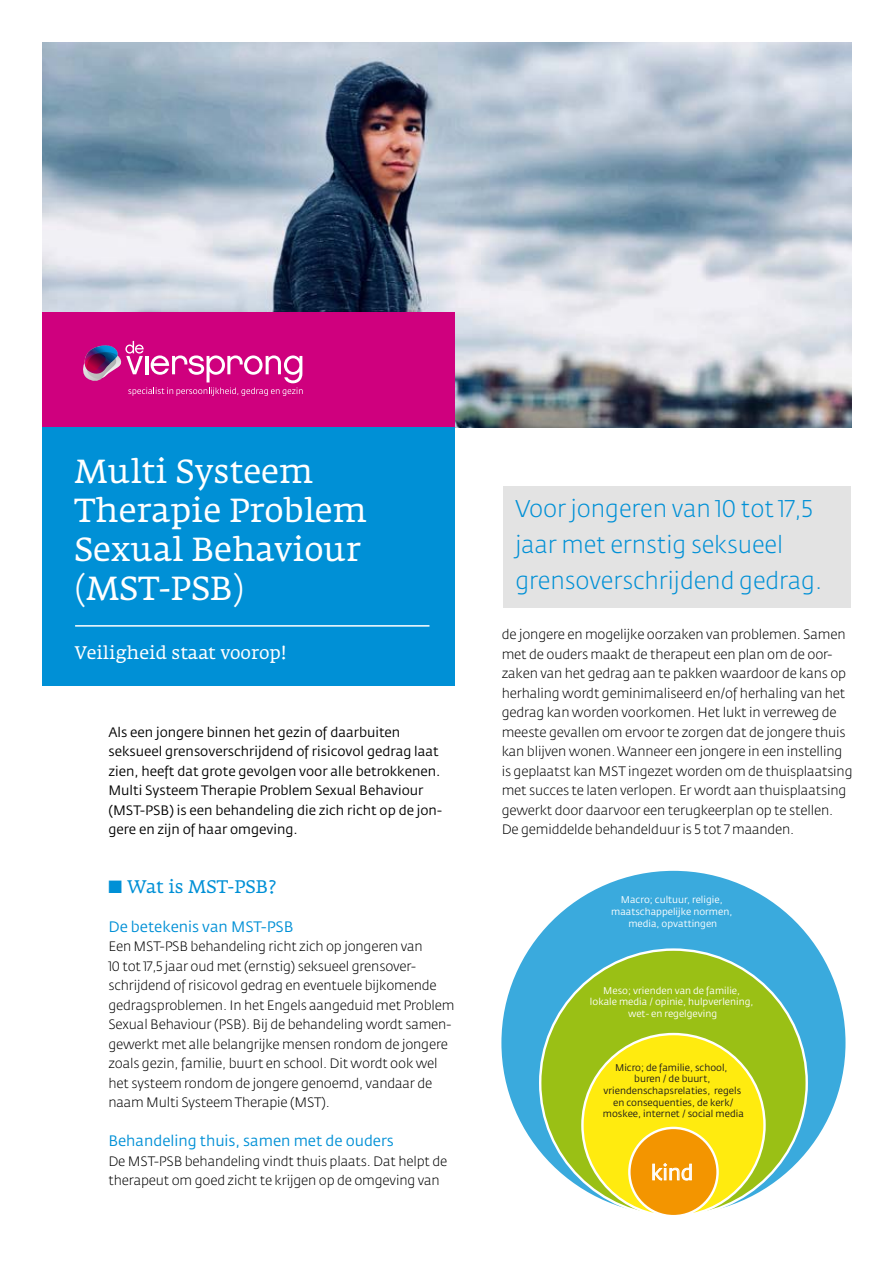
<style>
.page{position:relative;width:893px;height:1263px;background:#fff}
.page>*{position:absolute;margin:0;border:0;box-sizing:border-box;transform-origin:0 0}
.t1{font:33px/39px "Fedra Serif A Book LF";color:#fff}
.t2{font:24px/36px "Fedra Sans Light LF";color:#0090d6}
.t3{font:20.85px "Fedra Sans Book LF";color:#fff}
.t4{font:18px "Fedra Serif A Book LF";color:#fff}
.t5{font:18px "Fedra Serif A Book LF";color:#0090d6}
.t6{font:15px "Fedra Sans Book LF";color:#0090d6}
.t7{font:13.5px/19.5px "Fedra Sans Light LF";letter-spacing:-.01em;color:#000}
.t8{font:13.5px/19.5px "Fedra Sans Book LF";color:#000}
.t9{font:9.6px/11.6px "Fedra Sans Book LF";color:#fff;text-align:center}
.t10{font:9.6px/11.6px "Fedra Sans Book LF";color:#1b181c;text-align:center}
</style>
<div class="page">
<img style="left:43px;top:43px;width:809px;height:384px">
<div style="left:43px;top:427px;width:412px;height:259px;background:#0090d6"></div>
<hr style="left:75px;top:625px;width:354px;height:2px;background:#fff">
<div style="left:43px;top:313px;width:412px;height:114px;background:#cf007e"></div>
<svg style="left:83px;top:341px;width:220px;height:55px"></svg>
<div style="left:503px;top:486px;width:347px;height:122px;background:#e3e3e3"></div>
<div style="left:500px;top:870px;width:347px;height:346px;background:#3aaadd;border-radius:50%"></div>
<div style="left:540px;top:949px;width:267px;height:267px;background:#9ac015;border-radius:50%"></div>
<div style="left:582px;top:1034px;width:182px;height:182px;background:#ffeb0f;border-radius:50%"></div>
<div style="left:629px;top:1128px;width:89px;height:88px;background:#f39500;border-radius:50%"></div>
<div style="left:628px;top:1127px;width:91px;height:90px;border:2px solid #fff;border-radius:50%"></div>
<svg style="left:653px;top:1163px;width:39px;height:17px"></svg>
<h1 class="t1" style="left:74px;top:453px;width:294px">Multi Systeem<br>Therapie Problem<br>Sexual Behaviour (MST-PSB)</h1>
<h3 class="t4" style="left:74px;top:642px;width:214px">Veiligheid staat voorop!</h3>
<p class="t8" style="left:108px;top:722px;width:335px">Als een jongere binnen het gezin of daarbuiten seksueel grensoverschrijdend of risicovol gedrag laat zien, heeft dat grote gevolgen voor alle betrokkenen.<br>Multi Systeem Therapie Problem Sexual Behaviour (MST-PSB) is een behandeling die zich richt op de jon&shy;gere en zijn of haar omgeving.</p>
<h3 class="t5" style="left:108px;top:876px;width:169px">■ Wat is MST-PSB?</h3>
<p class="t6" style="left:108px;top:918px;width:187px">De betekenis van MST-PSB</p>
<p class="t7" style="left:108px;top:937px;width:348px">Een MST-PSB behandeling richt zich op jongeren van<br>10 tot 17,5 jaar oud met (ernstig) seksueel grensover&shy;schrijdend of risicovol gedrag en eventuele bijkomende gedragsproblemen. In het Engels aangeduid met Problem Sexual Behaviour (PSB). Bij de behandeling wordt samen&shy;gewerkt met alle belangrijke mensen rondom de jongere zoals gezin, familie, buurt en school. Dit wordt ook wel het systeem rondom de jongere genoemd, vandaar de naam Multi Systeem Therapie (MST).</p>
<p class="t6" style="left:108px;top:1133px;width:287px">Behandeling thuis, samen met de ouders</p>
<p class="t7" style="left:108px;top:1151px;width:340px">De MST-PSB behandeling vindt thuis plaats. Dat helpt de therapeut om goed zicht te krijgen op de omgeving van</p>
<h2 class="t2" style="left:515px;top:491px;width:308px">Voor jongeren van 10 tot 17,5 jaar met ernstig seksueel grensoverschrijdend gedrag.</h2>
<p class="t7" style="left:502px;top:625px;width:352px">de jongere en mogelijke oorzaken van problemen. Samen met de ouders maakt de therapeut een plan om de oor&shy;zaken van het gedrag aan te pakken waardoor de kans op herhaling wordt geminimaliseerd en/of herhaling van het gedrag kan worden voorkomen. Het lukt in verreweg de meeste gevallen om ervoor te zorgen dat de jongere thuis kan blijven wonen. Wanneer een jongere in een instelling is geplaatst kan MST ingezet worden om de thuisplaatsing met succes te laten verlopen. Er wordt aan thuisplaatsing gewerkt door daarvoor een terugkeerplan op te stellen.<br>De gemiddelde behandelduur is 5 tot 7 maanden.</p>
<p class="t9" style="left:611px;top:894px;width:123px">Macro; cultuur, religie, maatschappelijke normen, media, opvattingen</p>
<p class="t9" style="left:590px;top:985px;width:165px">Meso; vrienden van de familie, lokale media / opinie, hulpverlening, wet- en regelgeving</p>
<p class="t10" style="left:603px;top:1062px;width:142px">Micro; de familie, school, buren / de buurt, vriendenschapsrelaties, regels en consequenties, de kerk/ moskee, internet / social media</p>
<h3 class="t3" style="left:651px;top:1161px;width:44px">kind</h3>
</div>
